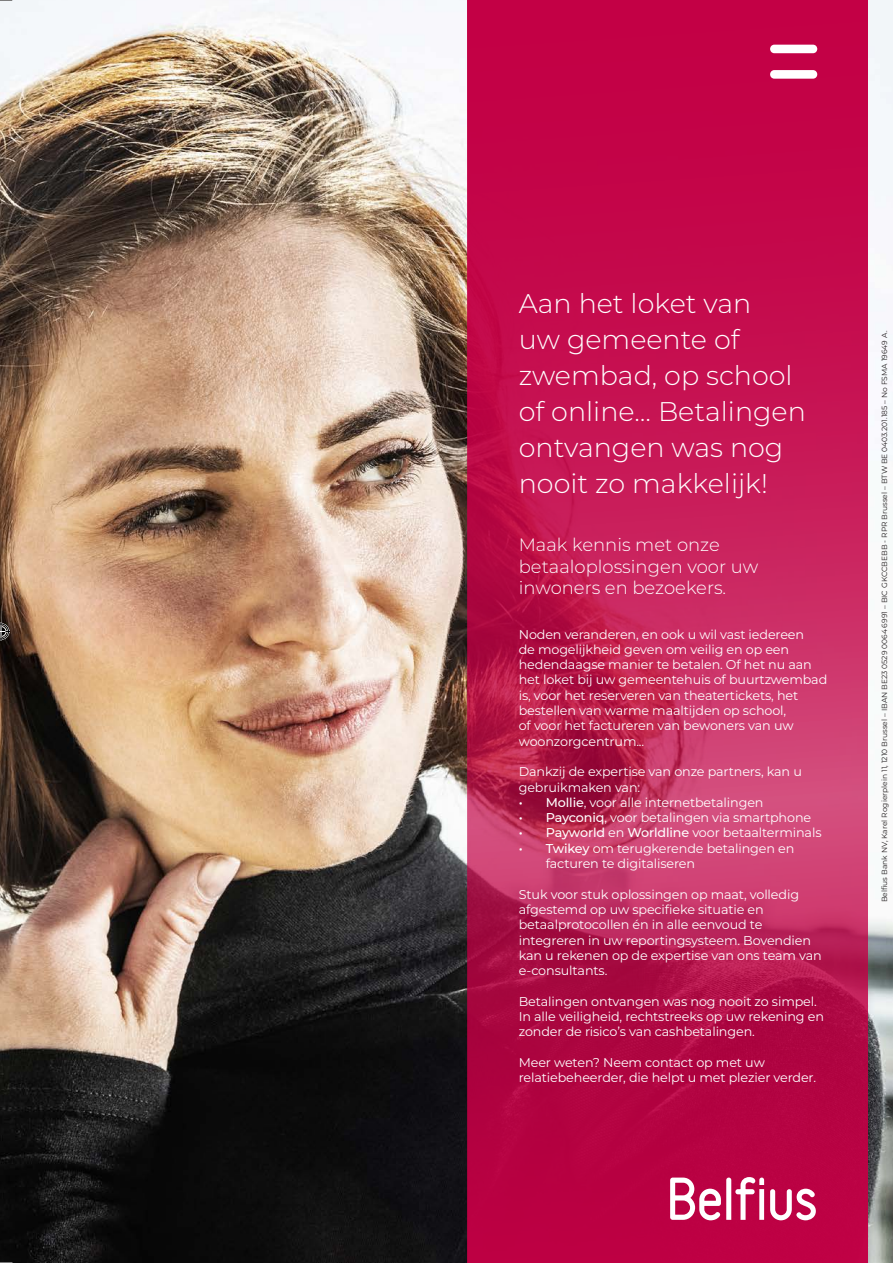
<style>
.page{position:relative;width:893px;height:1263px;background:#fff}
.page>*{position:absolute;margin:0;border:0;box-sizing:border-box;transform-origin:0 0}
.t1{font:300 27px/36px "Belfius Montserrat";color:#fff}
.t2{font:300 18px/21.6px "Belfius Montserrat";color:#fff}
.t3{font:12.75px/15.3px "Belfius Montserrat";letter-spacing:-.01em;color:#fff}
.t4{font:7.5px "Belfius Montserrat";color:#231f20}
.s1{font-weight:500}
</style>
<div class="page">
<img style="left:0;top:0;width:893px;height:1263px">
<svg style="left:468px;top:0;width:400px;height:1263px;background:#bf1450"></svg>
<svg style="left:670px;top:1177px;width:94px;height:43px"></svg>
<svg style="left:770px;top:1189px;width:46px;height:31px"></svg>
<div style="left:770px;top:70px;width:47px;height:9px;background:#fff;border-radius:4px"></div>
<div style="left:770px;top:45px;width:47px;height:8px;background:#fff;border-radius:4px"></div>
<svg style="left:0;top:0;width:12px;height:1px"></svg>
<svg style="left:0;top:1262px;width:12px;height:1px"></svg>
<svg style="left:0;top:622px;width:10px;height:18px"></svg>
<h1 class="t1" style="left:519px;top:285px;width:289px">Aan het loket van<br>uw gemeente of zwembad, op school of online… Betalingen ontvangen was nog nooit zo makkelijk!</h1>
<h2 class="t2" style="left:519px;top:534px;width:241px">Maak kennis met onze betaaloplossingen voor uw inwoners en bezoekers.</h2>
<p class="t3" style="left:519px;top:626px;width:310px">Noden veranderen, en ook u wil vast iedereen<br>de mogelijkheid geven om veilig en op een hedendaagse manier te betalen. Of het nu aan het loket bij uw gemeentehuis of buurtzwembad is, voor het reserveren van theatertickets, het bestellen van warme maaltijden op school,<br>of voor het factureren van bewoners van uw woonzorgcentrum...</p>
<p class="t3" style="left:519px;top:764px;width:285px">Dankzij de expertise van onze partners, kan u gebruikmaken van:</p>
<p class="t3" style="left:519px;top:795px;width:246px"><span class="s1">• Mollie</span>, voor alle internetbetalingen</p>
<p class="t3" style="left:519px;top:810px;width:294px"><span class="s1">• Payconiq</span>, voor betalingen via smartphone</p>
<p class="t3" style="left:519px;top:825px;width:304px"><span class="s1">• Payworld</span> en <span class="s1">Worldline</span> voor betaalterminals</p>
<p class="t3" style="left:546px;top:840px;width:250px;text-indent:-27px"><span class="s1">• Twikey</span> om terugkerende betalingen en facturen te digitaliseren</p>
<p class="t3" style="left:519px;top:886px;width:304px">Stuk voor stuk oplossingen op maat, volledig afgestemd op uw specifieke situatie en betaalprotocollen én in alle eenvoud te integreren in uw reportingsysteem. Bovendien kan u rekenen op de expertise van ons team van e-consultants.</p>
<p class="t3" style="left:519px;top:993px;width:307px">Betalingen ontvangen was nog nooit zo simpel.<br>In alle veiligheid, rechtstreeks op uw rekening en zonder de risico’s van cashbetalingen.</p>
<p class="t3" style="left:519px;top:1055px;width:299px">Meer weten? Neem contact op met uw relatiebeheerder, die helpt u met plezier verder.</p>
<p class="t4" style="left:880px;top:902px;width:573px;rotate:-90deg">Belfius Bank NV, Karel Rogierplein 11, 1210 Brussel – IBAN BE23 0529 0064 6991 – BIC GKCCBEBB - RPR Brussel – BTW BE 0403.201.185 – No FSMA 19649 A.</p>
</div>
